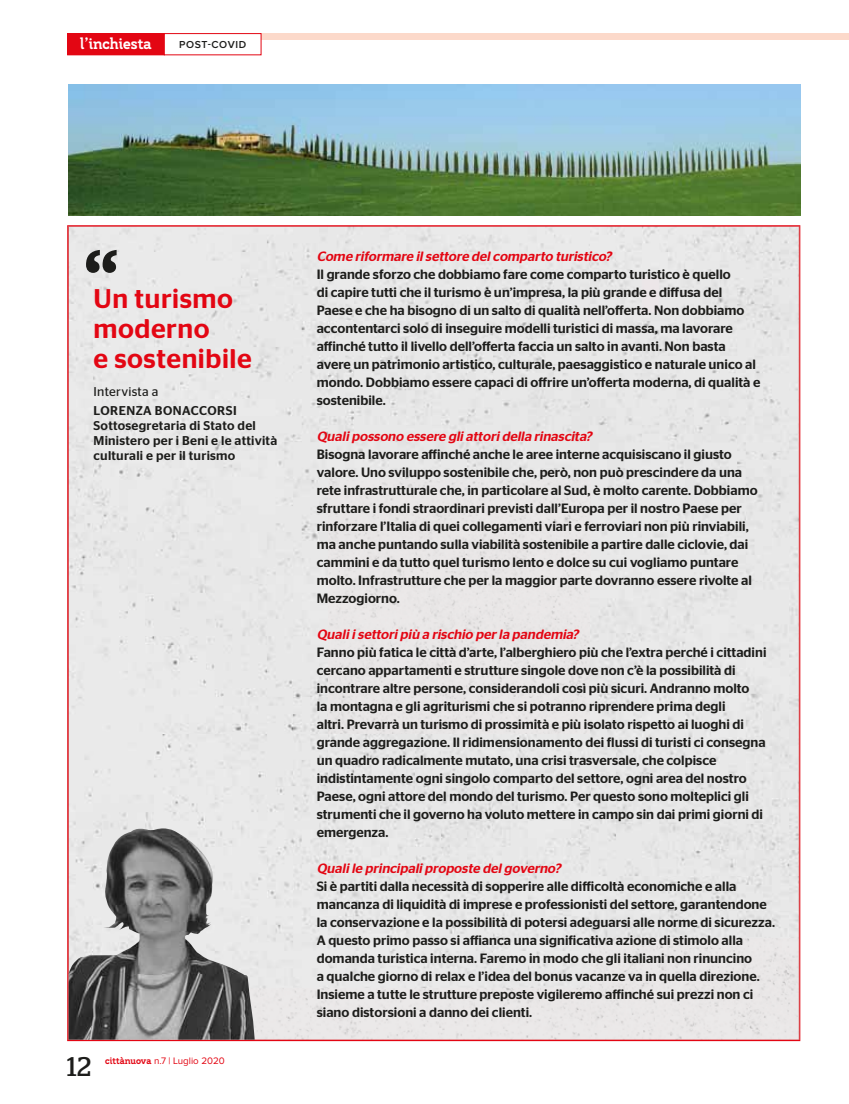
<style>
.page{position:relative;width:849px;height:1104px;background:#fff}
.page>*{position:absolute;margin:0;border:0;box-sizing:border-box;transform-origin:0 0}
.t1{font:108px "Stag";color:#1d1d1b}
.t2{font:500 27px/30px "Stag Sans";letter-spacing:.02em;color:#e30613}
.t3{font:27px "Stag";color:#1d1d1b}
.t4{font:700 15.75px "Elderfield";color:#fff}
.t5{font:500 13.5px/18px "Stag Sans";color:#1d1d1b}
.t6{font:italic 500 13.5px "Stag Sans";color:#e30613}
.t7{font:500 12.75px/15px "Stag Sans";letter-spacing:.02em;color:#1d1d1b}
.t8{font:12.75px "Stag Sans";letter-spacing:.02em;color:#1d1d1b}
.t9{font:600 10.5px "Proxima Nova";letter-spacing:.06em;color:#1d1d1b}
.t10{font:9.75px "Proxima Nova";color:#e30613}
.s1{font-family:"Elderfield";font-weight:700}
</style>
<div class="page">
<div style="left:207px;top:33px;width:642px;height:6px;background:#fcd9ca"></div>
<div style="left:68px;top:226px;width:731px;height:814px;background:#e8e8e8"></div>
<img style="left:69px;top:826px;width:186px;height:213px">
<div style="left:68px;top:34px;width:96px;height:21px;background:#e30613"></div>
<div style="left:67px;top:33px;width:98px;height:22px;border:1px solid #e30613"></div>
<div style="left:164px;top:34px;width:97px;height:21px;background:#fff"></div>
<div style="left:164px;top:33px;width:97px;height:22px;border:1px solid #e30613"></div>
<img style="left:68px;top:84px;width:732px;height:131px">
<p class="t4" style="left:80px;top:36px;width:73px">l’inchiesta</p>
<p class="t9" style="left:179px;top:41px;width:69px">POST-COVID</p>
<h1 class="t1" style="left:84px;top:247px;width:36px">“</h1>
<p class="t6" style="left:317px;top:251px;width:299px">Come riformare ilsettore delcomparto turistico?</p>
<p class="t5" style="left:317px;top:267px;width:445px">Il grande sforzo che dobbiamo fare come comparto turistico è quello<br>di capire tutti che il turismo è un’impresa, la più grande e diffusa del Paese e che ha bisogno di un salto di qualità nell’offerta. Non dobbiamo accontentarci solo di inseguire modelli turistici di massa, ma lavorare affinché tutto il livello dell’offerta faccia un salto in avanti. Non basta avere un patrimonio artistico, culturale, paesaggistico e naturale unico al mondo. Dobbiamo essere capaci di offrire un’offerta moderna, di qualità e sostenibile.</p>
<p class="t6" style="left:317px;top:431px;width:279px">Qualipossono essere gliattoridella rinascita?</p>
<p class="t5" style="left:317px;top:447px;width:442px">Bisogna lavorare affinché anche le aree interne acquisiscano il giusto valore. Uno sviluppo sostenibile che, però, non può prescindere da una rete infrastrutturale che, in particolare al Sud, è molto carente. Dobbiamo sfruttare i fondi straordinari previsti dall’Europa per il nostro Paese per rinforzare l’Italia di quei collegamenti viari e ferroviari non più rinviabili, ma anche puntando sulla viabilità sostenibile a partire dalle ciclovie, dai cammini e da tutto quel turismo lento e dolce su cui vogliamo puntare molto. Infrastrutture che per la maggior parte dovranno essere rivolte al Mezzogiorno.</p>
<p class="t6" style="left:317px;top:629px;width:266px">Qualiisettoripiù a rischio per la pandemia?</p>
<p class="t5" style="left:317px;top:645px;width:451px">Fanno più fatica le città d’arte, l’alberghiero più che l’extra perché i cittadini cercano appartamenti e strutture singole dove non c’è la possibilità di incontrare altre persone, considerandoli così più sicuri. Andranno molto<br>la montagna e gli agriturismi che si potranno riprendere prima degli<br>altri. Prevarrà un turismo di prossimità e più isolato rispetto ai luoghi di grande aggregazione. Il ridimensionamento dei flussi di turisti ci consegna un quadro radicalmente mutato, una crisi trasversale, che colpisce indistintamente ogni singolo comparto del settore, ogni area del nostro Paese, ogni attore del mondo del turismo. Per questo sono molteplici gli strumenti che il governo ha voluto mettere in campo sin dai primi giorni di emergenza.</p>
<p class="t6" style="left:317px;top:863px;width:248px">Qualile principaliproposte delgoverno?</p>
<p class="t5" style="left:317px;top:879px;width:460px">Si è partiti dalla necessità di sopperire alle difficoltà economiche e alla mancanza di liquidità di imprese e professionisti del settore, garantendone la conservazione e la possibilità di potersi adeguarsi alle norme di sicurezza.<br>A questo primo passo si affianca una significativa azione di stimolo alla domanda turistica interna. Faremo in modo che gli italiani non rinuncino<br>a qualche giorno di relax e l’idea del bonus vacanze va in quella direzione.<br>Insieme a tutte le strutture preposte vigileremo affinché sui prezzi non ci siano distorsioni a danno dei clienti.</p>
<h2 class="t2" style="left:94px;top:287px;width:160px">Un turismo moderno<br>e sostenibile</h2>
<p class="t8" style="left:94px;top:387px;width:66px">Intervista a</p>
<p class="t7" style="left:94px;top:405px;width:185px">LORENZA BONACCORSI<br>Sottosegretaria di Stato del<br>Ministero per i Beni e le attività culturali e per il turismo</p>
<h2 class="t3" style="left:67px;top:1056px;width:26px">12</h2>
<p class="t10" style="left:105px;top:1058px;width:121px"><span class="s1">cittànuova</span> n.7 | Luglio 2020</p>
</div>
